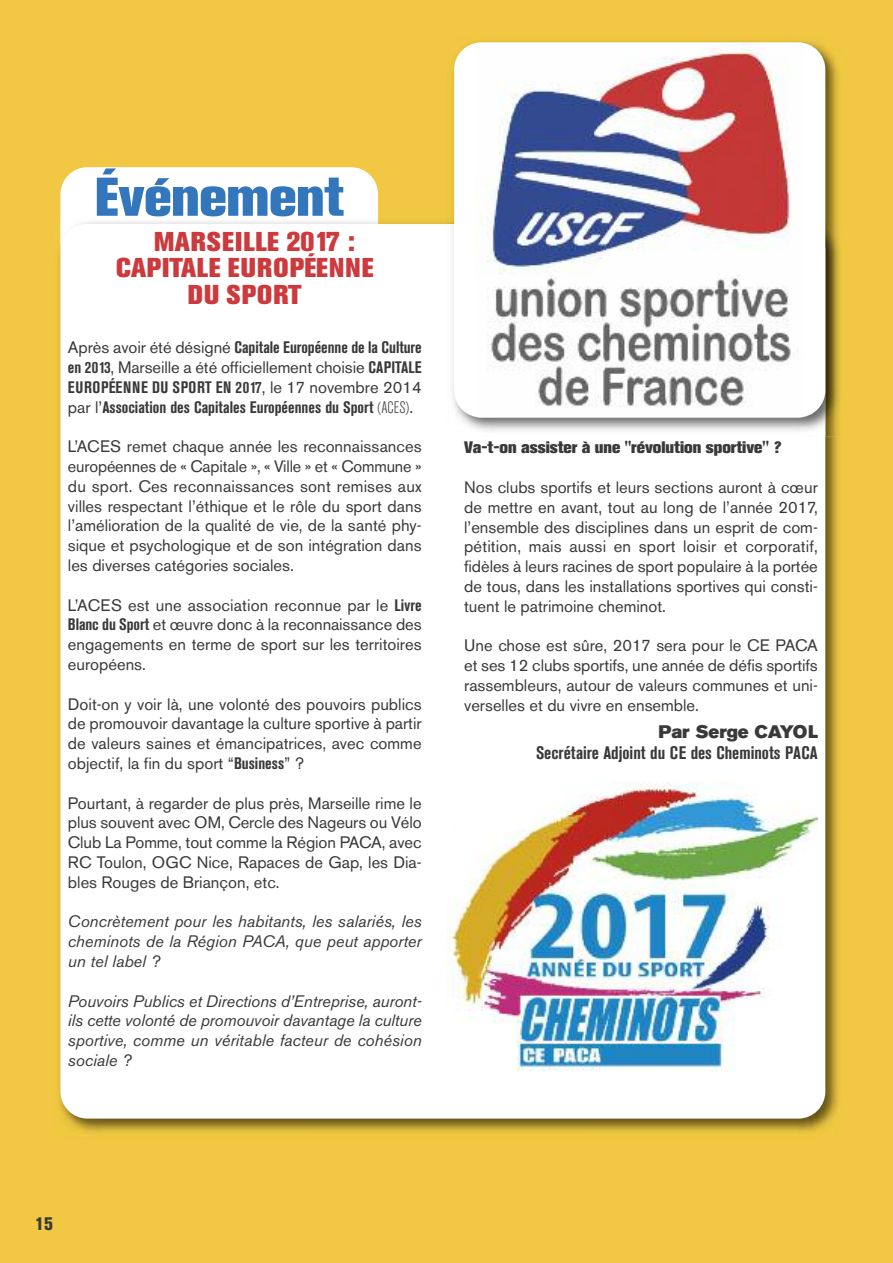
<style>
.page{position:relative;width:893px;height:1263px;background:#f1c743}
.page>*{position:absolute;margin:0;border:0;box-sizing:border-box;transform-origin:0 0}
.t1{font:800 54px "Akzidenz Grotesk BE";color:#3376bb}
.t2{font:800 27px "Akzidenz Grotesk BE";letter-spacing:.02em;color:#cc3a3d}
.t3{font:700 condensed 18px "Akzidenz Grotesk BE";color:#39383a}
.t4{font:18px "Akzidenz Grotesk BE Super";color:#39383a}
.t5{font:800 condensed 18px "Akzidenz Grotesk BE";color:#39383a}
.t6{font:16.5px/19.8px "Akzidenz Grotesk BE";color:#39383a;text-align:justify}
.t7{font:italic 16.5px/19.8px "Akzidenz Grotesk BE";color:#39383a;text-align:justify}
.t8{font:700 condensed 16.5px/19.8px "Akzidenz Grotesk BE";color:#39383a;text-align:justify}
.t9{font:800 16.5px "Akzidenz Grotesk BE";color:#39383a}
.s1{font-weight:400;font-stretch:normal}
.s2{font-weight:300}
.s3{font-weight:700;font-stretch:condensed}
</style>
<div class="page">
<div style="left:60px;top:167px;width:318px;height:105px;background:#fff;border-radius:27px"></div>
<img style="left:58px;top:217px;width:780px;height:916px">
<div style="left:60px;top:224px;width:765px;height:894px;background:#fff;border-radius:27px"></div>
<img style="left:447px;top:41px;width:393px;height:396px">
<img style="left:447px;top:224px;width:378px;height:213px">
<div style="left:454px;top:43px;width:371px;height:374px;background:#fff;border-radius:27px"></div>
<img style="left:479px;top:43px;width:319px;height:364px">
<img style="left:446px;top:782px;width:372px;height:290px">
<h1 class="t1" style="left:95px;top:178px;width:250px">Événement</h1>
<h2 class="t2" style="left:154px;top:231px;width:202px">MARSEILLE 2017 :</h2>
<h2 class="t2" style="left:116px;top:258px;width:259px">CAPITALE EUROPÉENNE</h2>
<h2 class="t2" style="left:188px;top:285px;width:115px">DU SPORT</h2>
<p class="t8" style="left:68px;top:339px;width:355px"><span class="s1">Après avoir été désigné</span> Capitale Européenne de la Culture en 2013<span class="s1">, Marseille a été officiellement choisie</span> CAPITALE EUROPÉENNE DU SPORT EN 2017<span class="s1">, le 17 novembre 2014 par l’</span>Association des Capitales Européennes du Sport <span class="s2">(ACES)</span><span class="s1">.</span></p>
<p class="t6" style="left:68px;top:438px;width:355px">L’ACES remet chaque année les reconnaissances européennes de « Capitale », « Ville » et « Commune » du sport. Ces reconnaissances sont remises aux villes respectant l’éthique et le rôle du sport dans l’amélioration de la qualité de vie, de la santé phy&shy;sique et psychologique et de son intégration dans les diverses catégories sociales.</p>
<p class="t6" style="left:68px;top:597px;width:355px">L’ACES est une association reconnue par le <span class="s3">Livre Blanc du Sport</span> et œuvre donc à la reconnaissance des engagements en terme de sport sur les territoires européens.</p>
<p class="t6" style="left:68px;top:696px;width:355px">Doit-on y voir là, une volonté des pouvoirs publics de promouvoir davantage la culture sportive à partir de valeurs saines et émancipatrices, avec comme objectif, la fin du sport “<span class="s3">Business</span>” ?</p>
<p class="t6" style="left:68px;top:795px;width:355px">Pourtant, à regarder de plus près, Marseille rime le plus souvent avec OM, Cercle des Nageurs ou Vélo Club La Pomme, tout comme la Région PACA, avec RC Toulon, OGC Nice, Rapaces de Gap, les Dia&shy;bles Rouges de Briançon, etc.</p>
<p class="t7" style="left:68px;top:913px;width:355px">Concrètement pour les habitants, les salariés, les cheminots de la Région PACA, que peut apporter un tel label ?</p>
<p class="t7" style="left:68px;top:993px;width:355px">Pouvoirs Publics et Directions d’Entreprise, auront&shy;ils cette volonté de promouvoir davantage la culture sportive, comme un véritable facteur de cohésion sociale ?</p>
<p class="t9" style="left:464px;top:442px;width:319px">Va-t-on assister à une "révolution sportive" ?</p>
<p class="t6" style="left:464px;top:479px;width:355px">Nos clubs sportifs et leurs sections auront à cœur de mettre en avant, tout au long de l’année 2017, l’ensemble des disciplines dans un esprit de com&shy;pétition, mais aussi en sport loisir et corporatif, fidèles à leurs racines de sport populaire à la portée de tous, dans les installations sportives qui consti&shy;tuent le patrimoine cheminot.</p>
<p class="t6" style="left:464px;top:637px;width:355px">Une chose est sûre, 2017 sera pour le CE PACA et ses 12 clubs sportifs, une année de défis sportifs rassembleurs, autour de valeurs communes et uni&shy;verselles et du vivre en ensemble.</p>
<p class="t4" style="left:659px;top:724px;width:161px">Par Serge CAYOL</p>
<p class="t3" style="left:536px;top:747px;width:283px">Secrétaire Adjoint du CE des Cheminots PACA</p>
<p class="t5" style="left:35px;top:1217px;width:19px">15</p>
</div>
